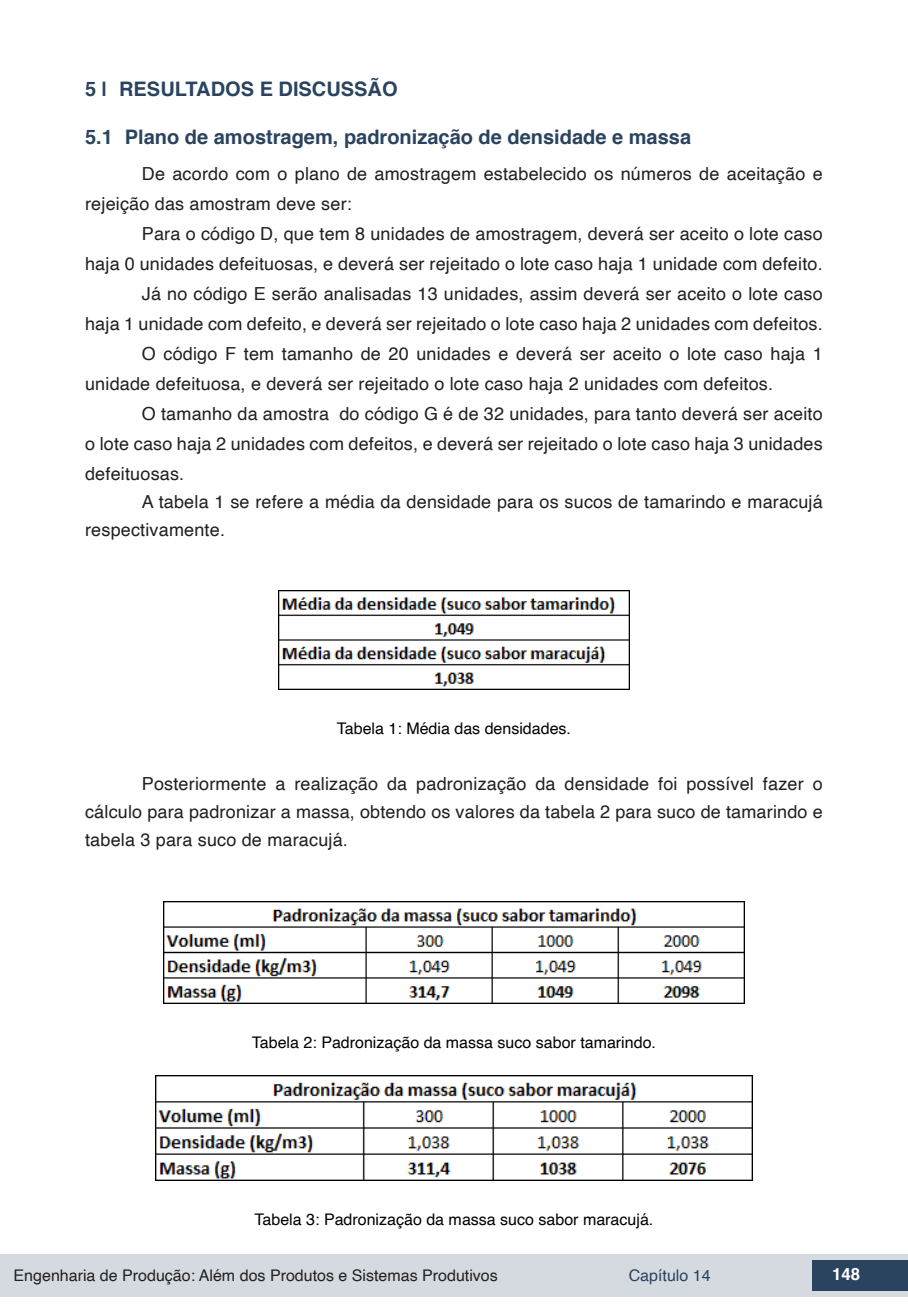
<style>
.page{position:relative;width:908px;height:1304px;background:#fff}
.page>*{position:absolute;margin:0;border:0;box-sizing:border-box;transform-origin:0 0}
.t1{font:700 20px "Helvetica";color:#2a435e}
.txt{font:18px/30px "Helvetica";letter-spacing:.01em;color:#231f20}
.t2{font:700 16.8px "Helvetica";color:#fff}
.info_tab_graf_imag{font:16px "Helvetica";color:#000}
.t3{font:16px "Helvetica";color:#231f20}
.t4{font:16px "Helvetica";color:#2a435e}
</style>
<div class="page">
<div style="left:0;top:1254px;width:906px;height:43px;background:#d4dadf"></div>
<div style="left:812px;top:1261px;width:95px;height:30px;background:#2a435e"></div>
<img style="left:278px;top:590px;width:351px;height:100px">
<img style="left:163px;top:901px;width:581px;height:103px">
<img style="left:155px;top:1075px;width:597px;height:106px">
<p class="t1" style="left:85px;top:73px;width:314px">5 | RESULTADOS E DISCUSSÃO</p>
<p class="t1" style="left:85px;top:121px;width:607px">5.1 Plano de amostragem, padronização de densidade e massa</p>
<p class="txt" style="left:85px;top:159px;width:738px;text-indent:57px">De acordo com o plano de amostragem estabelecido os números de aceitação e rejeição das amostram deve ser:</p>
<p class="txt" style="left:85px;top:219px;width:738px;text-align:right">Para o código D, que tem 8 unidades de amostragem, deverá ser aceito o lote caso<br>haja 0 unidades defeituosas, e deverá ser rejeitado o lote caso haja 1 unidade com defeito.</p>
<p class="txt" style="left:85px;top:279px;width:738px;text-align:right">Já no código E serão analisadas 13 unidades, assim deverá ser aceito o lote caso<br>haja 1 unidade com defeito, e deverá ser rejeitado o lote caso haja 2 unidades com defeitos.</p>
<p class="txt" style="left:85px;top:339px;width:738px;text-indent:57px">O código F tem tamanho de 20 unidades e deverá ser aceito o lote caso haja 1 unidade defeituosa, e deverá ser rejeitado o lote caso haja 2 unidades com defeitos.</p>
<p class="txt" style="left:85px;top:399px;width:738px;text-align:justify;text-indent:57px">O tamanho da amostra do código G é de 32 unidades, para tanto deverá ser aceito o lote caso haja 2 unidades com defeitos, e deverá ser rejeitado o lote caso haja 3 unidades defeituosas.</p>
<p class="txt" style="left:85px;top:488px;width:738px;line-height:28px;text-indent:57px">A tabela 1 se refere a média da densidade para os sucos de tamarindo e maracujá respectivamente.</p>
<p class="info_tab_graf_imag" style="left:337px;top:716px;width:235px">Tabela 1: Média das densidades.</p>
<p class="txt" style="left:85px;top:771px;width:738px;line-height:28px;text-align:justify;text-indent:57px">Posteriormente a realização da padronização da densidade foi possível fazer o cálculo para padronizar a massa, obtendo os valores da tabela 2 para suco de tamarindo e tabela 3 para suco de maracujá.</p>
<p class="info_tab_graf_imag" style="left:252px;top:1030px;width:405px">Tabela 2: Padronização da massa suco sabor tamarindo.</p>
<p class="info_tab_graf_imag" style="left:254px;top:1207px;width:400px">Tabela 3: Padronização da massa suco sabor maracujá.</p>
<p class="t3" style="left:14px;top:1263px;width:485px">Engenharia de Produção: Além dos Produtos e Sistemas Produtivos</p>
<p class="t4" style="left:628px;top:1263px;width:83px">Capítulo 14</p>
<p class="t2" style="left:831px;top:1261px;width:30px">148</p>
</div>
